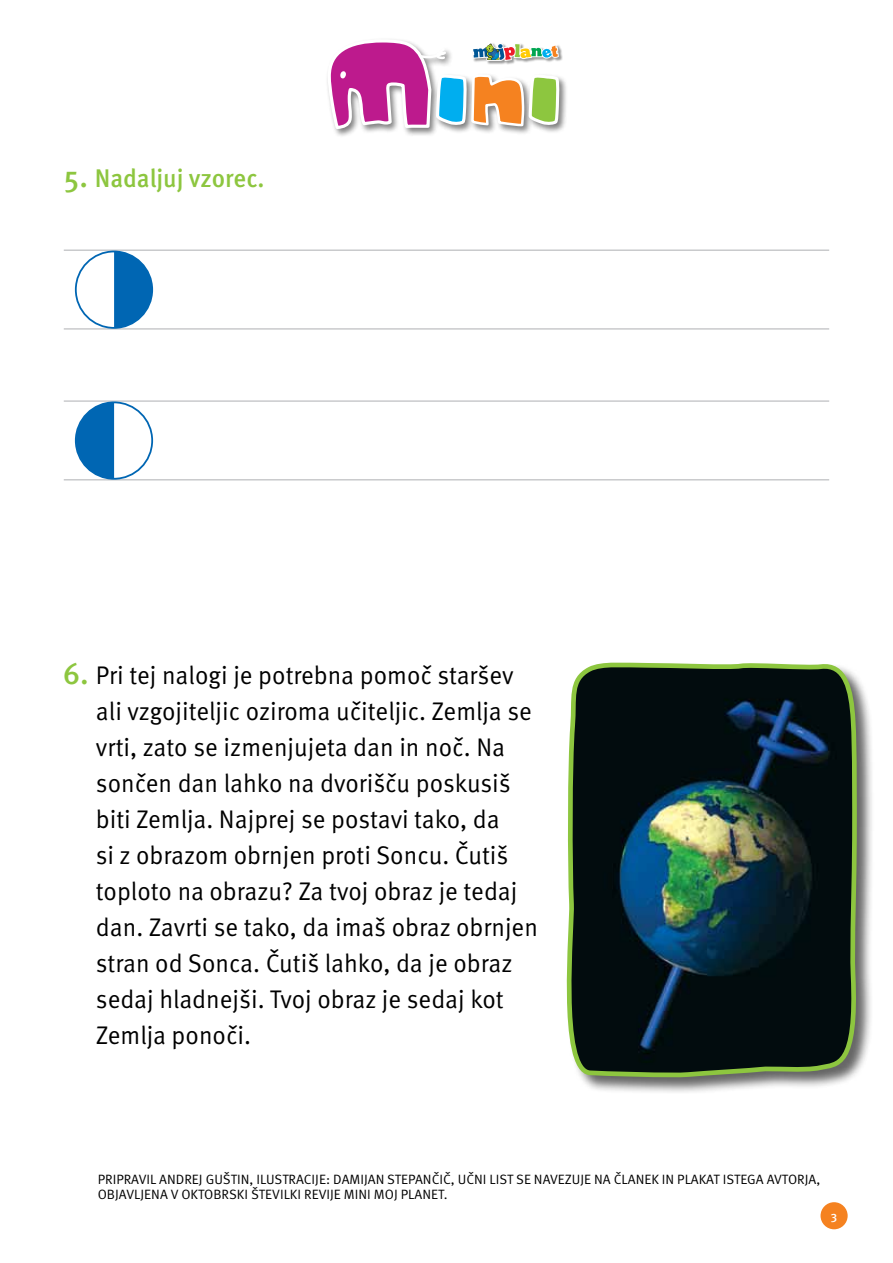
<style>
.page{position:relative;width:893px;height:1263px;background:#fff}
.page>*{position:absolute;margin:0;border:0;box-sizing:border-box;transform-origin:0 0}
.t1{font:25.5px/36px "Meta Pro";color:#000;scale:.96 1}
.t2{font:500 25.5px "Meta Pro";letter-spacing:-.005em;color:#8dc63f;scale:.96 1}
.t3{font:13.5px/15px "Meta Pro";color:#000}
.t4{font:500 12px "Meta Pro";color:#fff}
.s1{font-size:30px}
.s2{font-weight:500;font-size:30px;color:#8dc63f}
</style>
<div class="page">
<div style="left:820px;top:1202px;width:28px;height:27px;background:#f58220;border-radius:50%"></div>
<div style="left:325px;top:37px;width:243px;height:101px;background:#000;opacity:.5"></div>
<svg style="left:326px;top:38px;width:235px;height:93px"></svg>
<hr style="left:64px;top:249px;width:765px;height:2px;background:#c9cacc">
<hr style="left:64px;top:400px;width:765px;height:2px;background:#c9cacc">
<hr style="left:64px;top:328px;width:765px;height:2px;background:#c9cacc">
<hr style="left:64px;top:479px;width:765px;height:1px;background:#c9cacc">
<div style="left:75px;top:251px;width:78px;height:78px;border:2px solid #0066b3;border-radius:50%"></div>
<svg style="left:114px;top:251px;width:38px;height:77px"></svg>
<div style="left:566px;top:661px;width:308px;height:433px;background:#000;opacity:.6"></div>
<img style="left:566px;top:661px;width:293px;height:417px">
<div style="left:75px;top:401px;width:78px;height:79px;border:2px solid #0066b3;border-radius:50%"></div>
<svg style="left:76px;top:402px;width:38px;height:77px"></svg>
<p class="t2" style="left:64px;top:162px;width:211px"><span class="s1">5.</span> Nadaljuj vzorec.</p>
<p class="t1" style="left:96px;top:657px;width:462px;text-indent:-33px"><span class="s2">6.</span> Pri tej nalogi je potrebna pomoč staršev ali vzgojiteljic oziroma učiteljic. Zemlja se vrti, zato se izmenjujeta dan in noč. Na sončen dan lahko na dvorišču poskusiš biti Zemlja. Najprej se postavi tako, da<br>si z obrazom obrnjen proti Soncu. Čutiš toploto na obrazu? Za tvoj obraz je tedaj dan. Zavrti se tako, da imaš obraz obrnjen stran od Sonca. Čutiš lahko, da je obraz sedaj hladnejši. Tvoj obraz je sedaj kot Zemlja ponoči.</p>
<p class="t3" style="left:98px;top:1172px;width:724px">PRIPRAVIL ANDREJ GUŠTIN, ILUSTRACIJE: DAMIJAN STEPANČIČ, UČNI LIST SE NAVEZUJE NA ČLANEK IN PLAKAT ISTEGA AVTORJA,<br>OBJAVLJENA V OKTOBRSKI ŠTEVILKI REVIJE MINI MOJ PLANET.</p>
<p class="t4" style="left:831px;top:1208px;width:8px">3</p>
</div>
